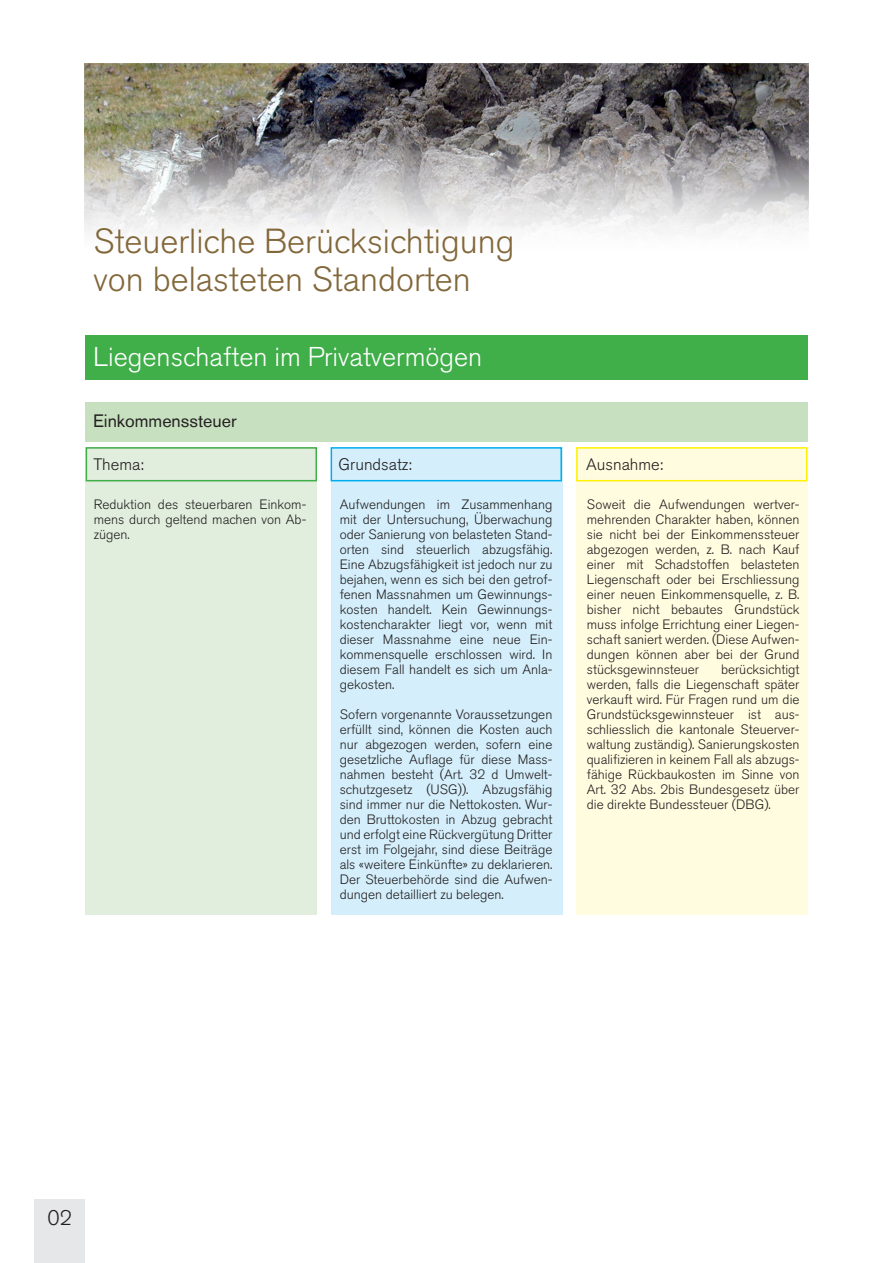
<style>
.page{position:relative;width:893px;height:1263px;background:#fff}
.page>*{position:absolute;margin:0;border:0;box-sizing:border-box;transform-origin:0 0}
.t1{font:300 34.5px/37.5px "Akzidenz Grotesk BQ";color:#82673a}
.t2{font:300 27px "Akzidenz Grotesk BQ";color:#fff}
.t3{font:300 21px "Akzidenz Grotesk BQ";color:#231f20}
.t4{font:17.85px "Akzidenz Grotesk BQ";color:#231f20}
.t5{font:300 16.5px "Akzidenz Grotesk BQ";color:#231f20}
.t6{font:300 13.5px/15px "Akzidenz Grotesk BQ";color:#231f20;text-align:justify}
</style>
<div class="page">
<div style="left:86px;top:447px;width:231px;height:467px;background:#e1eedd"></div>
<div style="left:331px;top:447px;width:231px;height:467px;background:#d4effb"></div>
<div style="left:576px;top:447px;width:231px;height:467px;background:#fffce0"></div>
<div style="left:86px;top:447px;width:231px;height:34px;border:2px solid #40ae49"></div>
<div style="left:331px;top:447px;width:231px;height:34px;border:2px solid #00aeef"></div>
<div style="left:576px;top:447px;width:231px;height:34px;border:2px solid #fff101"></div>
<div style="left:35px;top:1199px;width:50px;height:64px;background:#e6e7e9"></div>
<img style="left:85px;top:64px;width:723px;height:169px">
<div style="left:86px;top:402px;width:722px;height:40px;background:#c7e0bf"></div>
<div style="left:85px;top:336px;width:722px;height:44px;background:#40ae49"></div>
<h1 class="t1" style="left:94px;top:223px;width:422px">Steuerliche Berücksichtigung von belasteten Standorten</h1>
<h2 class="t2" style="left:93px;top:341px;width:391px">Liegenschaften im Privatvermögen</h2>
<h3 class="t4" style="left:93px;top:410px;width:145px">Einkommenssteuer</h3>
<p class="t5" style="left:94px;top:455px;width:52px">Thema:</p>
<p class="t5" style="left:339px;top:455px;width:75px">Grundsatz:</p>
<p class="t5" style="left:586px;top:455px;width:79px">Ausnahme:</p>
<p class="t6" style="left:94px;top:497px;width:214px">Reduktion des steuerbaren Einkom&shy;mens durch geltend machen von Ab&shy;zügen.</p>
<p class="t6" style="left:587px;top:497px;width:214px">Soweit die Aufwendungen wertver&shy;mehrenden Charakter haben, können sie nicht bei der Einkommenssteuer abgezogen werden, z. B. nach Kauf einer mit Schadstoffen belasteten Liegenschaft oder bei Erschliessung einer neuen Einkommensquelle, z. B. bisher nicht bebautes Grundstück muss infolge Errichtung einer Liegen&shy;schaft saniert werden. (Diese Aufwen&shy;dungen können aber bei der Grund stücksgewinnsteuer</p>
<p class="t6" style="left:340px;top:497px;width:214px">Aufwendungen im Zusammenhang mit der Untersuchung, Überwachung oder Sanierung von belasteten Stand&shy;orten sind steuerlich abzugsfähig.<br>Eine Abzugsfähigkeit ist jedoch nur zu bejahen, wenn es sich bei den getrof&shy;fenen Massnahmen um Gewinnungs&shy;kosten handelt. Kein Gewinnungs&shy;kostencharakter liegt vor, wenn mit dieser Massnahme eine neue Ein&shy;kommensquelle erschlossen wird. In diesem Fall handelt es sich um Anla&shy;gekosten.</p>
<p class="t6" style="left:340px;top:707px;width:214px">Sofern vorgenannte Voraussetzungen erfüllt sind, können die Kosten auch nur abgezogen werden, sofern eine gesetzliche Auflage für diese Mass&shy;nahmen besteht (Art. 32 d Umwelt&shy;schutzgesetz (USG)). Abzugsfähig sind immer nur die Nettokosten. Wur&shy;den Bruttokosten in Abzug gebracht und erfolgt eine Rückvergütung Dritter erst im Folgejahr, sind diese Beiträge als «weitere Einkünfte» zu deklarieren.<br>Der Steuerbehörde sind die Aufwen&shy;dungen detailliert zu belegen.</p>
<p class="t6" style="left:587px;top:662px;width:214px;text-indent:134px">berücksichtigt werden, falls die Liegenschaft später verkauft wird. Für Fragen rund um die Grundstücksgewinnsteuer ist aus&shy;schliesslich die kantonale Steuerver&shy;waltung zuständig). Sanierungskosten qualifizieren in keinem Fall als abzugs&shy;fähige Rückbaukosten im Sinne von Art. 32 Abs. 2bis Bundesgesetz über die direkte Bundessteuer (DBG).</p>
<h3 class="t3" style="left:48px;top:1205px;width:26px">02</h3>
</div>
